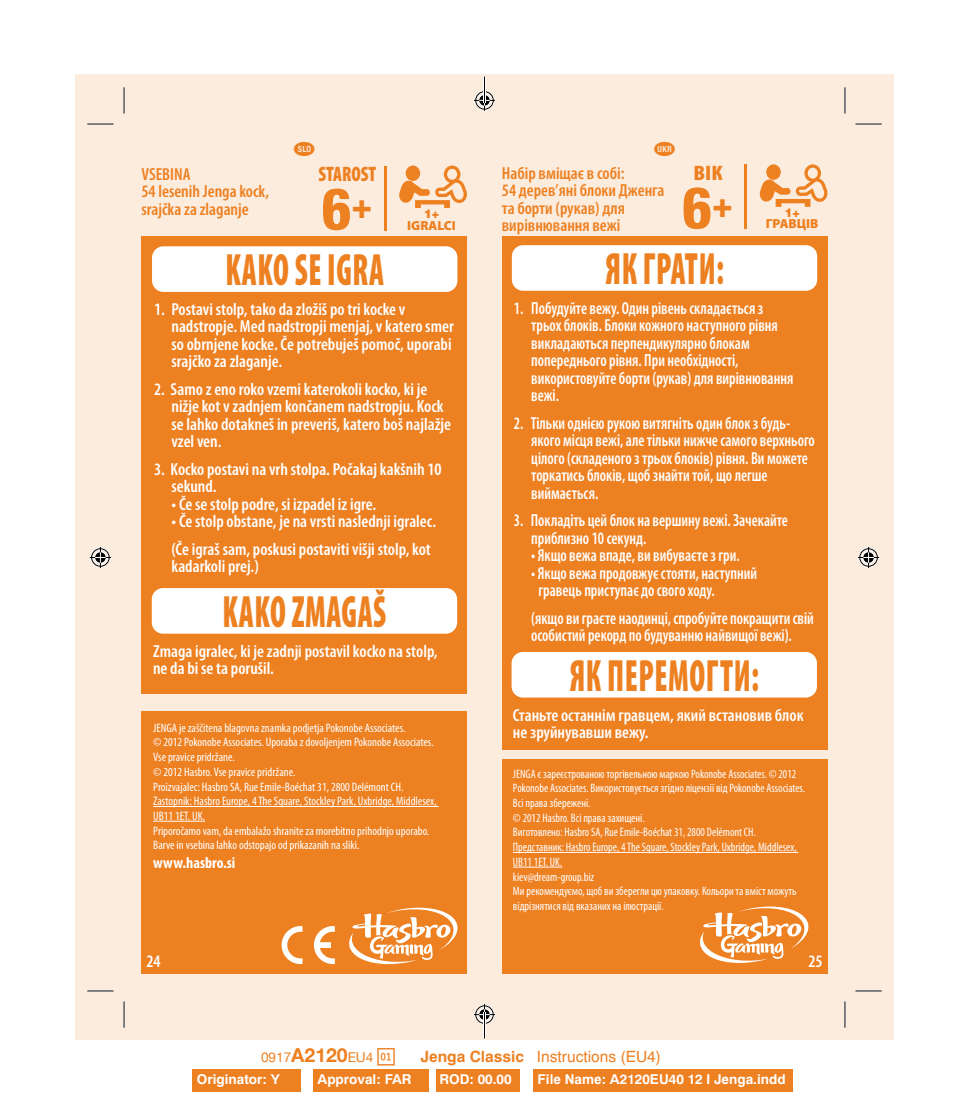
<style>
.page{position:relative;width:969px;height:1115px;background:#fff}
.page>*{position:absolute;margin:0;border:0;box-sizing:border-box;transform-origin:0 0}
.t1{font:800 condensed 57.75px "Helvetica Neue";color:#ed8021}
.t2{font:900 condensed 45.5px "Myriad Pro";letter-spacing:.02em;color:#ed8021;scale:.7 1}
.t3{font:800 condensed 35px "Helvetica Neue";color:#ed8021}
.t4{font:900 condensed 21px "Myriad Pro";color:#ed8021;scale:.9 1}
.t5{font:900 condensed 21px "Myriad Pro";color:#ed8021;scale:1.1 1}
.t6{font:600 condensed 17.5px/17.5px "Myriad Pro";color:#fff;scale:.88 1}
.t7{font:600 condensed 17.5px/17.5px "Myriad Pro";color:#fff}
.t8{font:600 condensed 17.5px/17.5px "Myriad Pro";color:#ed8021}
.t9{font:700 condensed 15.75px "Myriad Pro";color:#fff}
.t10{font:15.58px "Newhouse DT";color:#ed8021}
.t11{font:700 13.65px "Newhouse DT";color:#fff}
.t12{font:13.65px "Helvetica Neue";color:#ed8021}
.t13{font:900 13.12px "Myriad Pro";color:#ed8021}
.t14{font:condensed 12.25px/14.7px "Myriad Pro";color:#fff;scale:.95 1}
.t15{font:condensed 12.25px/14.7px "Myriad Pro";color:#fff}
.t16{font:900 12.25px "Helvetica Neue";color:#ed8021}
.s1{font-weight:700;font-size:19.43px}
.s2{font-family:"Info Office Numbers Two";font-size:17.5px}
.s3{font-weight:700}
</style>
<div class="page">
<div style="left:75px;top:74px;width:818px;height:966px;background:#fcecde"></div>
<div style="left:502px;top:759px;width:325px;height:215px;background:#ed8021"></div>
<div style="left:502px;top:236px;width:325px;height:513px;background:#ed8021"></div>
<div style="left:141px;top:711px;width:326px;height:263px;background:#ed8021"></div>
<div style="left:141px;top:236px;width:326px;height:457px;background:#ed8021"></div>
<div style="left:192px;top:1069px;width:109px;height:22px;background:#ed8021"></div>
<div style="left:313px;top:1069px;width:115px;height:22px;background:#ed8021"></div>
<div style="left:437px;top:1069px;width:83px;height:22px;background:#ed8021"></div>
<div style="left:533px;top:1069px;width:259px;height:22px;background:#ed8021"></div>
<hr style="left:744px;top:165px;width:3px;height:64px;background:#ed8021">
<svg style="left:759px;top:164px;width:69px;height:43px"></svg>
<svg style="left:700px;top:906px;width:109px;height:57px"></svg>
<div style="left:512px;top:245px;width:305px;height:46px;background:#fff"></div>
<div style="left:511px;top:652px;width:306px;height:46px;background:#fff"></div>
<hr style="left:513px;top:852px;width:285px;height:1px;background:#fff">
<hr style="left:513px;top:867px;width:49px;height:1px;background:#fff">
<div style="left:152px;top:246px;width:305px;height:46px;background:#fff"></div>
<div style="left:152px;top:588px;width:305px;height:46px;background:#fff"></div>
<hr style="left:153px;top:806px;width:286px;height:1px;background:#fff">
<hr style="left:153px;top:821px;width:52px;height:1px;background:#fff">
<svg style="left:349px;top:908px;width:109px;height:56px"></svg>
<hr style="left:384px;top:166px;width:2px;height:64px;background:#ed8021">
<svg style="left:399px;top:165px;width:68px;height:43px"></svg>
<svg style="left:282px;top:926px;width:20px;height:38px"></svg>
<svg style="left:314px;top:926px;width:21px;height:38px"></svg>
<hr style="left:87px;top:123px;width:27px;height:2px;background:#fff">
<hr style="left:855px;top:123px;width:26px;height:2px;background:#fff">
<hr style="left:87px;top:990px;width:27px;height:2px;background:#fff">
<hr style="left:855px;top:990px;width:26px;height:2px;background:#fff">
<hr style="left:123px;top:87px;width:2px;height:27px;background:#fff">
<hr style="left:123px;top:1001px;width:2px;height:27px;background:#fff">
<hr style="left:844px;top:87px;width:2px;height:27px;background:#fff">
<hr style="left:844px;top:1001px;width:2px;height:27px;background:#fff">
<svg style="left:87px;top:124px;width:27px;height:1px"></svg>
<svg style="left:855px;top:124px;width:26px;height:1px"></svg>
<svg style="left:87px;top:991px;width:27px;height:1px"></svg>
<svg style="left:855px;top:991px;width:26px;height:1px"></svg>
<svg style="left:124px;top:87px;width:1px;height:27px"></svg>
<svg style="left:124px;top:1001px;width:1px;height:27px"></svg>
<svg style="left:844px;top:87px;width:1px;height:27px"></svg>
<svg style="left:844px;top:1001px;width:1px;height:27px"></svg>
<svg style="left:90px;top:547px;width:21px;height:21px"></svg>
<svg style="left:858px;top:547px;width:21px;height:21px"></svg>
<svg style="left:474px;top:77px;width:21px;height:34px"></svg>
<svg style="left:474px;top:1004px;width:21px;height:34px"></svg>
<p class="t8" style="left:141px;top:166px;width:129px">VSEBINA<br>54 lesenih Jenga kock, srajčka za zlaganje</p>
<p class="t4" style="left:318px;top:162px;width:66px">STAROST</p>
<h1 class="t1" style="left:321px;top:173px;width:32px">6</h1>
<h3 class="t3" style="left:351px;top:184px;width:22px">+</h3>
<h2 class="t2" style="left:226px;top:245px;width:228px">KAKO SE IGRA</h2>
<p class="t16" style="left:424px;top:206px;width:17px">1+</p>
<p class="t13" style="left:407px;top:218px;width:50px">IGRALCI</p>
<p class="t7" style="left:171px;top:301px;width:284px;text-indent:-17px">1. Postavi stolp, tako da zložiš po tri kocke v nadstropje. Med nadstropji menjaj, v katero smer so obrnjene kocke. Če potrebuješ pomoč, uporabi srajčko za zlaganje.</p>
<p class="t7" style="left:171px;top:381px;width:281px;text-indent:-17px">2. Samo z eno roko vzemi katerokoli kocko, ki je nižje kot v zadnjem končanem nadstropju. Kock se lahko dotakneš in preveriš, katero boš najlažje vzel ven.</p>
<p class="t7" style="left:171px;top:460px;width:272px;text-indent:-17px">3. Kocko postavi na vrh stolpa. Počakaj kakšnih 10 sekund.</p>
<p class="t7" style="left:171px;top:495px;width:206px">• Če se stolp podre, si izpadel iz igre.</p>
<p class="t7" style="left:171px;top:508px;width:266px;line-height:27.5px">• Če stolp obstane, je na vrsti naslednji igralec. (Če igraš sam, poskusi postaviti višji stolp, kot</p>
<p class="t7" style="left:171px;top:558px;width:89px">kadarkoli prej.)</p>
<h2 class="t2" style="left:223px;top:586px;width:235px">KAKO ZMAGAŠ</h2>
<p class="t7" style="left:153px;top:643px;width:286px">Zmaga igralec, ki je zadnji postavil kocko na stolp, ne da bi se ta porušil.</p>
<p class="t15" style="left:153px;top:721px;width:285px">JENGA je zaščitena blagovna znamka podjetja Pokonobe Associates.<br>© 2012 Pokonobe Associates. Uporaba z dovoljenjem Pokonobe Associates.<br>Vse pravice pridržane.<br>© 2012 Hasbro. Vse pravice pridržane.<br>Proizvajalec: Hasbro SA, Rue Emile-Boéchat 31, 2800 Delémont CH.<br>Zastopnik: Hasbro Europe, 4 The Square, Stockley Park, Uxbridge, Middlesex, UB11 1ET. UK.<br>Priporočamo vam, da embalažo shranite za morebitno prihodnjo uporabo.<br>Barve in vsebina lahko odstopajo od prikazanih na sliki.</p>
<p class="t9" style="left:153px;top:853px;width:84px">www.hasbro.si</p>
<p class="t5" style="left:693px;top:161px;width:28px">ВІК</p>
<p class="t8" style="left:502px;top:164px;width:164px">Набір вміщає в собі:<br>54 дерев’яні блоки Дженга та борти (рукав) для вирівнювання вежі</p>
<h2 class="t2" style="left:605px;top:244px;width:171px">ЯК ГРАТИ:</h2>
<h1 class="t1" style="left:682px;top:172px;width:32px">6</h1>
<h3 class="t3" style="left:712px;top:183px;width:22px">+</h3>
<p class="t16" style="left:784px;top:205px;width:17px">1+</p>
<p class="t13" style="left:766px;top:217px;width:54px">ГРАВЦІВ</p>
<p class="t6" style="left:531px;top:299px;width:299px;text-indent:-17px">1. Побудуйте вежу. Один рівень складається з трьох блоків. Блоки кожного наступного рівня викладаються перпендикулярно блокам попереднього рівня. При необхідності, використовуйте борти (рукав) для вирівнювання вежі.</p>
<p class="t6" style="left:531px;top:414px;width:324px;text-indent:-17px">2. Тільки однією рукою витягніть один блок з будь&shy;якого місця вежі, але тільки нижче самого верхнього цілого (складеного з трьох блоків) рівня. Ви можете торкатись блоків, щоб знайти той, що легше виймається.</p>
<p class="t6" style="left:531px;top:512px;width:293px;text-indent:-17px">3. Покладіть цей блок на вершину вежі. Зачекайте приблизно 10 секунд.</p>
<p class="t6" style="left:531px;top:547px;width:238px">• Якщо вежа впаде, ви вибуваєте з гри.</p>
<p class="t6" style="left:538px;top:564px;width:250px;text-indent:-7px">• Якщо вежа продовжує стояти, наступний гравець приступає до свого ходу.</p>
<p class="t6" style="left:531px;top:609px;width:323px">(якщо ви граєте наодинці, спробуйте покращити свій особистий рекорд по будуванню найвищої вежі).</p>
<h2 class="t2" style="left:570px;top:650px;width:272px">ЯК ПЕРЕМОГТИ:</h2>
<p class="t7" style="left:513px;top:707px;width:292px">Станьте останнім гравцем, який встановив блок не зруйнувавши вежу.</p>
<p class="t14" style="left:513px;top:766px;width:309px">JENGA є зареєстрованою торгівельною маркою Pokonobe Associates. © 2012<br>Pokonobe Associates. Використовується згідно ліцензії від Pokonobe Associates.<br>Всі права збережені.<br>© 2012 Hasbro. Всі права захищені.<br>Виготовлено: Hasbro SA, Rue Emile-Boéchat 31, 2800 Delémont CH.<br>Представник: Hasbro Europe, 4 The Square, Stockley Park, Uxbridge, Middlesex, UB11 1ET. UK.<br>kiev@dream-group.biz<br>Ми рекомендуємо, щоб ви зберегли цю упаковку. Кольори та вміст можуть відрізнятися від вказаних на ілюстрації.</p>
<p class="t7" style="left:146px;top:953px;width:16px">24</p>
<p class="t7" style="left:808px;top:953px;width:16px">25</p>
<p class="t12" style="left:261px;top:1047px;width:135px">0917<span class="s1">A2120</span>EU4 <span class="s2">Ab</span></p>
<p class="t10" style="left:420px;top:1046px;width:242px"><span class="s3">Jenga Classic</span> Instructions (EU4)</p>
<p class="t11" style="left:197px;top:1070px;width:84px">Originator: Y</p>
<p class="t11" style="left:317px;top:1070px;width:96px">Approval: FAR</p>
<p class="t11" style="left:439px;top:1070px;width:74px">ROD: 00.00</p>
<p class="t11" style="left:537px;top:1070px;width:250px">File Name: A2120EU40 12 I Jenga.indd</p>
</div>
